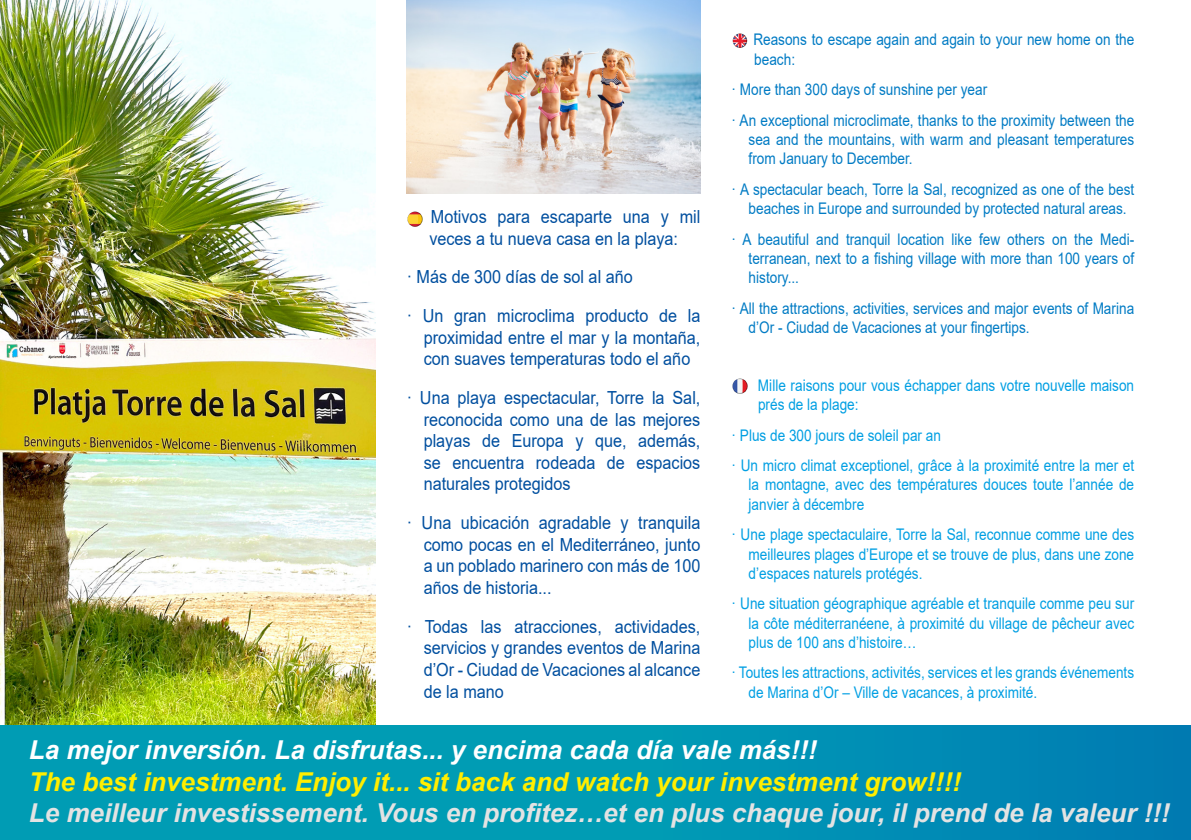
<style>
.page{position:relative;width:1191px;height:840px;background:#fff}
.page>*{position:absolute;margin:0;border:0;box-sizing:border-box;transform-origin:0 0}
.t1{font:italic 700 26px "Arial";color:#e3e3e3}
.t2{font:italic 700 26px "Arial";color:#fe0}
.t3{font:italic 700 26px "Arial";color:#fff}
.t4{font:18px/21.6px "Arial";color:#004f9f;text-align:justify;scale:.9 1}
.t5{font:16px/19.2px "Arial";color:#009fe3;text-align:justify;scale:.85 1}
.t6{font:16px/19.2px "Arial";color:#007bc4;scale:.85 1}
</style>
<div class="page">
<img style="left:732px;top:33px;width:16px;height:15px">
<img style="left:407px;top:0;width:293px;height:193px">
<img style="left:0;top:0;width:375px;height:725px">
<div style="left:0;top:725px;width:1191px;height:114px;background:linear-gradient(to right,#00a4b4,#0084b4)"></div>
<img style="left:407px;top:211px;width:16px;height:16px">
<img style="left:732px;top:378px;width:16px;height:16px">
<p class="t4" style="left:429px;top:206px;width:303px">Motivos para escaparte una y mil veces a tu nueva casa en la playa:</p>
<p class="t4" style="left:407px;top:266px;width:253px">· Más de 300 días de sol al año</p>
<p class="t4" style="left:424px;top:304px;width:309px;text-indent:-17px">· Un gran microclima producto de la proximidad entre el mar y la montaña, con suaves temperaturas todo el año</p>
<p class="t4" style="left:424px;top:386px;width:309px;text-indent:-17px">· Una playa espectacular, Torre la Sal, reconocida como una de las mejores playas de Europa y que, además, se encuentra rodeada de espacios naturales protegidos</p>
<p class="t4" style="left:424px;top:511px;width:309px;text-indent:-17px">· Una ubicación agradable y tranquila como pocas en el Mediterráneo, junto a un poblado marinero con más de 100 años de historia...</p>
<p class="t4" style="left:424px;top:615px;width:309px;text-indent:-17px">· Todas las atracciones, actividades, servicios y grandes eventos de Marina d’Or - Ciudad de Vacaciones al alcance de la mano</p>
<p class="t6" style="left:753px;top:30px;width:449px">Reasons to escape again and again to your new home on the beach:</p>
<p class="t6" style="left:731px;top:80px;width:302px">· More than 300 days of sunshine per year</p>
<p class="t6" style="left:748px;top:110px;width:455px;text-align:justify;text-indent:-17px">· An exceptional microclimate, thanks to the proximity between the sea and the mountains, with warm and pleasant temperatures from January to December.</p>
<p class="t6" style="left:731px;top:179px;width:475px;text-align:center">· A spectacular beach, Torre la Sal, recognized as one of the best beaches in Europe and surrounded by protected natural areas.</p>
<p class="t6" style="left:748px;top:229px;width:455px;text-align:justify;text-indent:-17px">· A beautiful and tranquil location like few others on the Medi&shy;terranean, next to a fishing village with more than 100 years of history...</p>
<p class="t6" style="left:748px;top:298px;width:455px;text-indent:-17px">· All the attractions, activities, services and major events of Marina d’Or - Ciudad de Vacaciones at your fingertips.</p>
<p class="t5" style="left:758px;top:375px;width:444px">Mille raisons pour vous échapper dans votre nouvelle maison</p>
<p class="t5" style="left:758px;top:394px;width:120px">prés de la plage:</p>
<p class="t5" style="left:731px;top:425px;width:248px">· Plus de 300 jours de soleil par an</p>
<p class="t5" style="left:748px;top:455px;width:455px;text-indent:-17px">· Un micro climat exceptionel, grâce à la proximité entre la mer et la montagne, avec des températures douces toute l’année de janvier à décembre</p>
<p class="t5" style="left:748px;top:524px;width:455px;text-indent:-17px">· Une plage spectaculaire, Torre la Sal, reconnue comme une des meilleures plages d’Europe et se trouve de plus, dans une zone d’espaces naturels protégés.</p>
<p class="t5" style="left:748px;top:593px;width:455px;text-indent:-17px">· Une situation géographique agréable et tranquile comme peu sur la côte méditerranéene, à proximité du village de pêcheur avec plus de 100 ans d’histoire…</p>
<p class="t5" style="left:748px;top:662px;width:455px;text-indent:-17px">· Toutes les attractions, activités, services et les grands événements de Marina d’Or – Ville de vacances, à proximité.</p>
<p class="t3" style="left:29px;top:732px;width:789px">La mejor inversión. La disfrutas... y encima cada día vale más!!!</p>
<p class="t2" style="left:29px;top:764px;width:933px">The best investment. Enjoy it... sit back and watch your investment grow!!!!</p>
<p class="t1" style="left:29px;top:795px;width:1142px">Le meilleur investissement. Vous en profitez…et en plus chaque jour, il prend de la valeur !!!</p>
</div>
